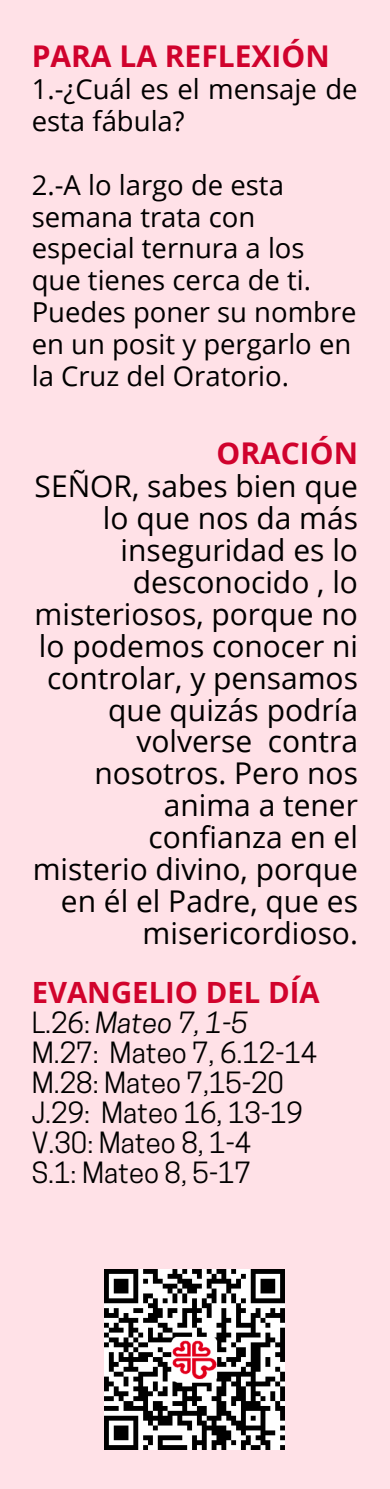
<style>
.page{position:relative;width:390px;height:1489px;background:#fff}
.page>*{position:absolute;margin:0;border:0;box-sizing:border-box;transform-origin:0 0}
.t1{font:30px/32px "Open Sans";color:#000;text-align:right}
.t2{font:700 30px "Open Sans";color:#d0022d}
.t3{font:700 29.25px "Open Sans";color:#d1032c}
.t4{font:27.5px/32px "Open Sans";color:#000}
.t5{font:27.5px "Cooper Hewitt";color:#000}
.t6{font:italic 27.5px "Cooper Hewitt";color:#000}
.s1{font-style:normal}
</style>
<div class="page">
<div style="left:0;top:0;width:389px;height:1488px;background:#ffe1e7"></div>
<img style="left:105px;top:1269px;width:180px;height:180px">
<p class="t2" style="left:32px;top:35px;width:299px">PARA LA REFLEXIÓN</p>
<p class="t4" style="left:32px;top:72px;width:328px">1.-¿Cuál es el mensaje de esta fábula?</p>
<p class="t4" style="left:32px;top:168px;width:281px">2.-A lo largo de esta semana trata con especial ternura a los que tienes cerca de ti.</p>
<p class="t4" style="left:32px;top:295px;width:327px">Puedes poner su nombre en un posit y pergarlo en la Cruz del Oratorio.</p>
<p class="t2" style="left:216px;top:431px;width:143px">ORACIÓN</p>
<p class="t1" style="left:33px;top:470px;width:327px">SEÑOR, sabes bien que lo que nos da más inseguridad es lo desconocido , lo misteriosos, porque no lo podemos conocer ni controlar, y pensamos que quizás podría volverse contra nosotros. Pero nos anima a tener confianza en el misterio divino, porque en él el Padre, que es misericordioso.</p>
<p class="t3" style="left:32px;top:972px;width:289px">EVANGELIO DEL DÍA</p>
<p class="t6" style="left:32px;top:1012px;width:218px"><span class="s1">L.26:</span> Mateo 7, 1-5</p>
<p class="t5" style="left:32px;top:1042px;width:287px">M.27: Mateo 7, 6.12-14</p>
<p class="t5" style="left:32px;top:1072px;width:254px">M.28: Mateo 7,15-20</p>
<p class="t5" style="left:32px;top:1102px;width:273px">J.29: Mateo 16, 13-19</p>
<p class="t5" style="left:32px;top:1132px;width:221px">V.30: Mateo 8, 1-4</p>
<p class="t5" style="left:32px;top:1162px;width:221px">S.1: Mateo 8, 5-17</p>
</div>
